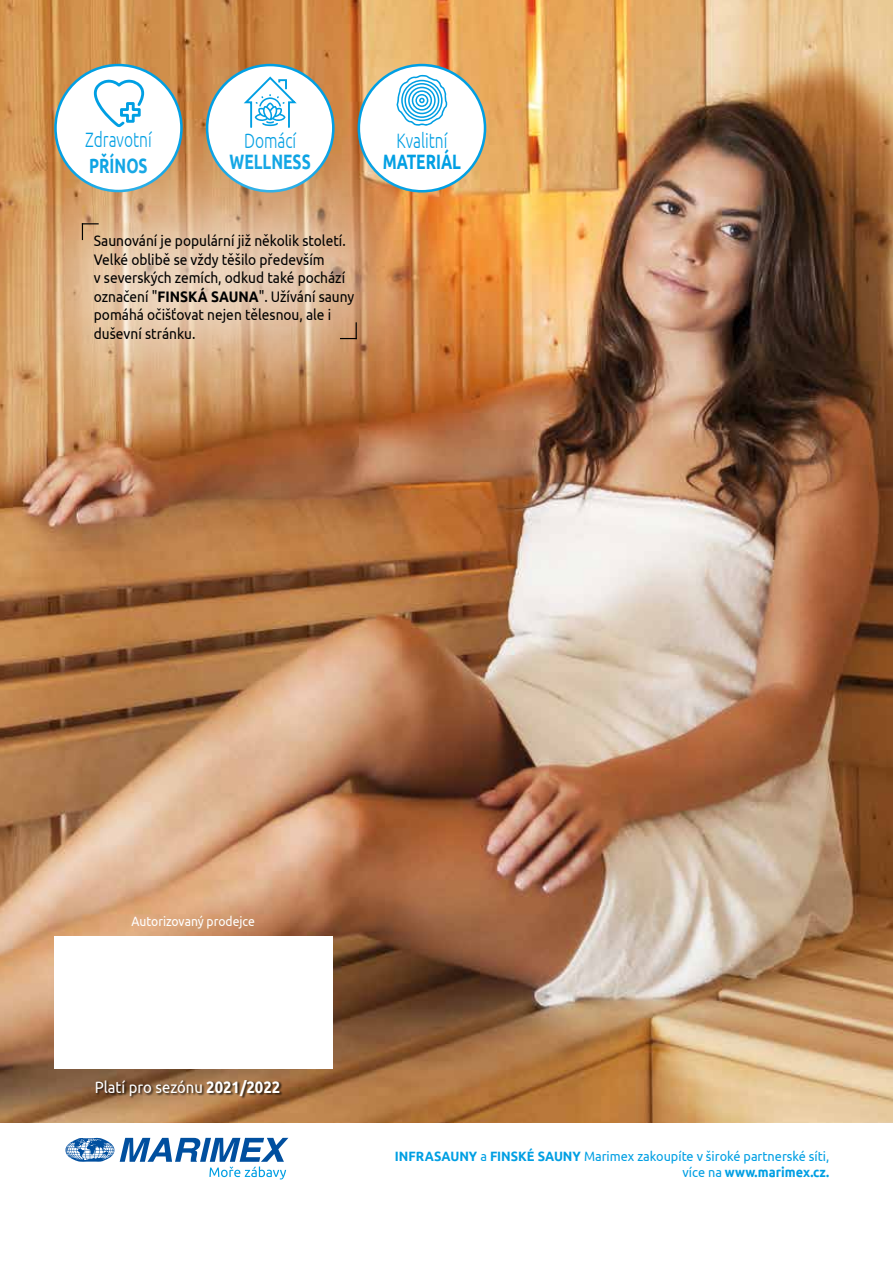
<style>
.page{position:relative;width:893px;height:1263px;background:#fff}
.page>*{position:absolute;margin:0;border:0;box-sizing:border-box;transform-origin:0 0}
.t1{font:700 20.85px "Ubuntu";color:#009fe3;scale:.75 1}
.t2{font:300 20.85px "Ubuntu";color:#009fe3;scale:.75 1}
.t3{font:300 20.7px "Ubuntu";color:#009fe3;scale:.75 1}
.t4{font:700 20.7px "Ubuntu";color:#009fe3;scale:.75 1}
.t5{font:16.5px "Ubuntu";color:#fff;scale:.9 1}
.t6{font:15.3px/18.6px "Ubuntu";color:#000;scale:.9 1}
.t7{font:13.5px/16.5px "Ubuntu";color:#009fe3;text-align:right;scale:.94 1}
.t8{font:13.5px "Ubuntu";color:#fff;scale:.9 1}
.s1{font-weight:700}
</style>
<div class="page">
<img style="left:0;top:0;width:893px;height:1123px">
<svg style="left:65px;top:1138px;width:223px;height:41px"></svg>
<div style="left:54px;top:936px;width:278px;height:133px;background:#fff"></div>
<div style="left:96px;top:1079px;width:186px;height:20px;background:#000;opacity:.75"></div>
<div style="left:55px;top:65px;width:126px;height:126px;background:#fff;border-radius:50%"></div>
<svg style="left:94px;top:80px;width:50px;height:39px"></svg>
<div style="left:207px;top:65px;width:126px;height:126px;background:#fff;border-radius:50%"></div>
<svg style="left:243px;top:76px;width:54px;height:43px"></svg>
<div style="left:359px;top:65px;width:126px;height:126px;background:#fff;border-radius:50%"></div>
<svg style="left:397px;top:75px;width:50px;height:44px"></svg>
<div style="left:0;top:119px;width:463px;height:335px;background:#fff;opacity:.72"></div>
<svg style="left:82px;top:223px;width:17px;height:17px"></svg>
<svg style="left:340px;top:322px;width:17px;height:17px"></svg>
<h2 class="t3" style="left:85px;top:128px;width:90px">Zdravotní</h2>
<h2 class="t4" style="left:89px;top:153px;width:79px">PŘÍNOS</h2>
<h1 class="t2" style="left:244px;top:128px;width:71px">Domácí</h1>
<h1 class="t1" style="left:230px;top:149px;width:110px">WELLNESS</h1>
<p class="t6" style="left:94px;top:231px;width:291px">Saunování je populární již několik století.<br>Velké oblibě se vždy těšilo především<br>v severských zemích, odkud také pochází označení "<span class="s1">FINSKÁ SAUNA</span>". Užívání sauny pomáhá očišťovat nejen tělesnou, ale i duševní stránku.</p>
<h1 class="t2" style="left:396px;top:128px;width:70px">Kvalitní</h1>
<h1 class="t1" style="left:383px;top:149px;width:106px">MATERIÁL</h1>
<p class="t8" style="left:132px;top:913px;width:139px">Autorizovaný prodejce</p>
<p class="t5" style="left:95px;top:1077px;width:208px">Platí pro sezónu <span class="s1">2021/2022</span></p>
<p class="t7" style="left:395px;top:1147px;width:463px"><span class="s1">INFRASAUNY</span> a <span class="s1">FINSKÉ SAUNY</span> Marimex zakoupíte v široké partnerské síti, více na <span class="s1">www.marimex.cz.</span></p>
</div>
